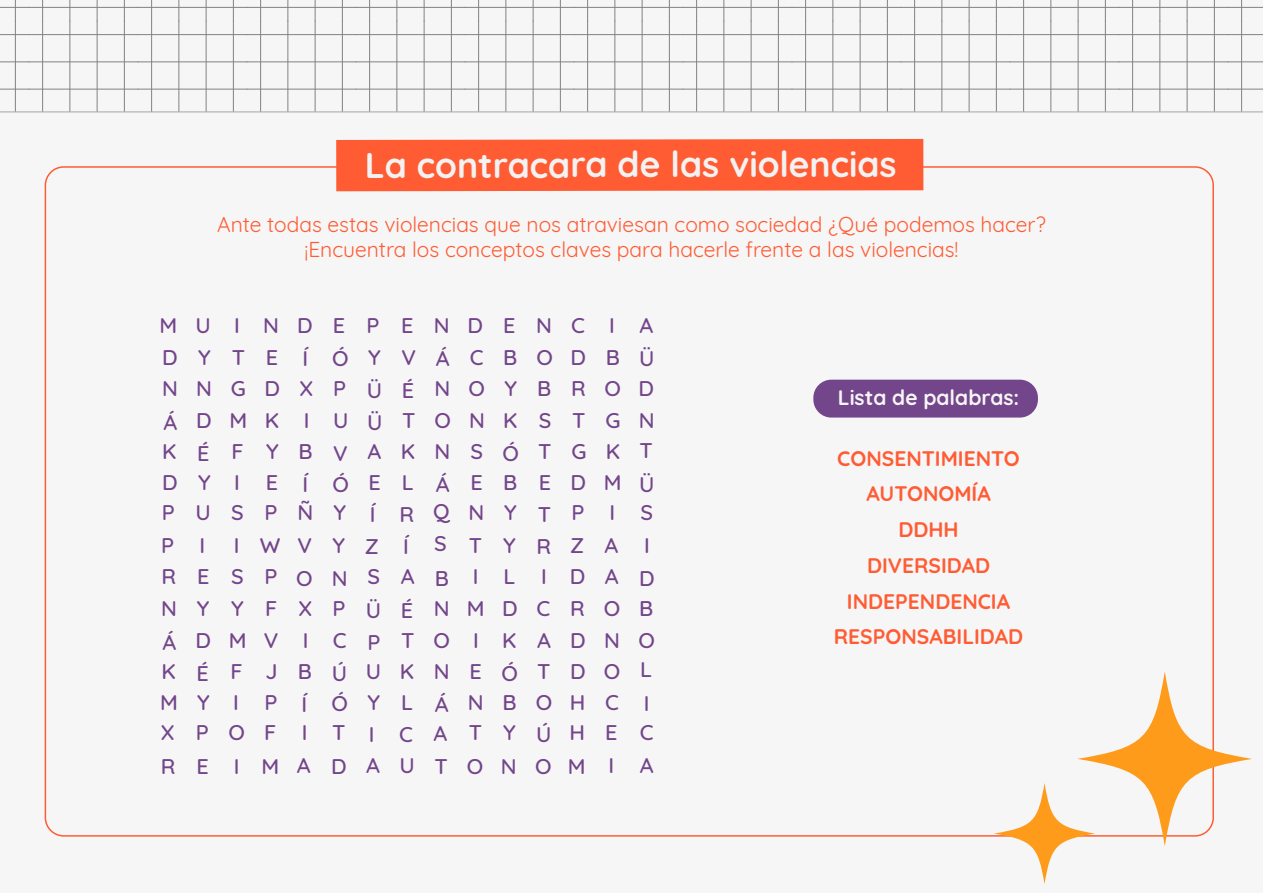
<style>
.page{position:relative;width:1263px;height:893px;background:#fff}
.page>*{position:absolute;margin:0;border:0;box-sizing:border-box;transform-origin:0 0}
.t1{font:700 35.55px "Quicksand";letter-spacing:-.005em;color:#f2f2f2}
.t2{font:500 21.6px/31.5px "Quicksand";letter-spacing:.91em;color:#73458b;text-align:justify}
.t3{font:500 21.6px "Quicksand";letter-spacing:.935em;color:#73458b}
.t4{font:500 21.6px "Quicksand";letter-spacing:.89em;color:#73458b}
.t5{font:500 21.6px "Quicksand";letter-spacing:.93em;color:#73458b}
.t6{font:500 21.6px "Quicksand";letter-spacing:.94em;color:#73458b}
.t7{font:500 21.6px "Quicksand";letter-spacing:.96em;color:#73458b}
.t8{font:21px/25.2px "Quicksand";color:#ff5c34;text-align:center}
.t9{font:700 21px/35.7px "Quicksand";color:#ff5c34;text-align:center}
.t10{font:700 21px "Quicksand";color:#f6f6f6}
</style>
<div class="page">
<div style="left:0;top:0;width:1262px;height:893px;background:#f6f6f6"></div>
<div style="left:336px;top:139px;width:587px;height:52px;background:#ff5c34"></div>
<div style="left:813px;top:380px;width:225px;height:38px;background:#73458b;border-radius:18px"></div>
<svg style="left:0;top:0;width:1263px;height:112px"></svg>
<svg style="left:1077px;top:671px;width:175px;height:175px"></svg>
<svg style="left:994px;top:783px;width:101px;height:101px"></svg>
<h1 class="t1" style="left:365px;top:135px;width:534px">La contracara de las violencias</h1>
<p class="t8" style="left:217px;top:210px;width:830px">Ante todas estas violencias que nos atraviesan como sociedad ¿Qué podemos hacer? ¡Encuentra los conceptos claves para hacerle frente a las violencias!</p>
<p class="t5" style="left:160px;top:308px;width:495px">MU I NDEPENDENC I A</p>
<p class="t2" style="left:162px;top:339px;width:494px">DYTE Í ÓYVÁCBODBÜ</p>
<p class="t2" style="left:162px;top:371px;width:494px">NNGDXPÜÉNOYBROD ÁDMK I UÜTONKSTGN KÉF YBVAKNSÓTGKT</p>
<p class="t6" style="left:162px;top:465px;width:494px">DY I E Í ÓELÁEBEDMÜ</p>
<p class="t3" style="left:162px;top:495px;width:493px">PUSPÑY Í RQNYTP I S</p>
<p class="t2" style="left:161px;top:527px;width:46px">P I</p>
<p class="t3" style="left:234px;top:527px;width:417px">IWVYZ Í STYRZA I</p>
<p class="t3" style="left:162px;top:559px;width:494px">RESPONSAB I L IDAD</p>
<p class="t2" style="left:161px;top:590px;width:495px">NYYFXPÜÉNMDCROB ÁDMV I CPTO I KADNO KÉF JBÚUKNEÓTDOL</p>
<p class="t4" style="left:160px;top:685px;width:491px">MY I P Í ÓYLÁNBOHC I</p>
<p class="t7" style="left:161px;top:715px;width:494px">XPOF I TI CATYÚHEC</p>
<p class="t4" style="left:161px;top:748px;width:494px">RE IMADAUTONOM I A</p>
<p class="t10" style="left:838px;top:380px;width:183px">Lista de palabras:</p>
<p class="t9" style="left:834px;top:439px;width:191px">CONSENTIMIENTO<br>AUTONOMÍA<br>DDHH<br>DIVERSIDAD<br>INDEPENDENCIA<br>RESPONSABILIDAD</p>
</div>
